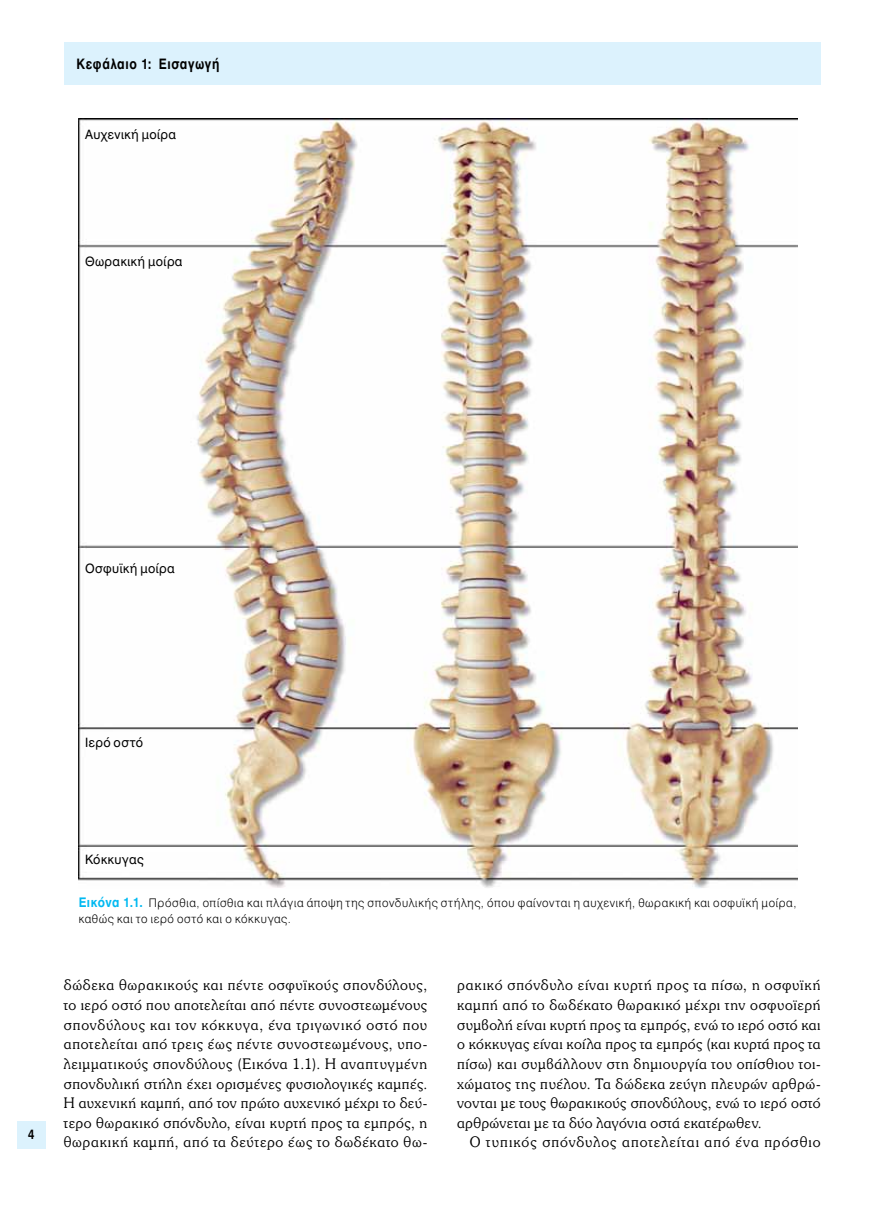
<style>
.page{position:relative;width:893px;height:1212px;background:#fff}
.page>*{position:absolute;margin:0;border:0;box-sizing:border-box;transform-origin:0 0}
.t1{font:300 15.9px/19.6px "UB Souvenir";letter-spacing:.045em;color:#000;text-align:justify;scale:.96 1}
.t2{font:300 15.9px "UB Souvenir";letter-spacing:.065em;color:#000;scale:.96 1}
.t3{font:14.25px "UB Helvetica Bold";letter-spacing:.055em;color:#000;scale:.85 1}
.t4{font:13.5px "UB Helvetica Bold";color:#000;scale:.81 1}
.t5{font:12.75px "UB Helvetica";letter-spacing:.035em;color:#000}
.t6{font:300 11.7px/16.4px "UB Helvetica";letter-spacing:.05em;color:#000}
.s1{font-family:"UB Helvetica Bold";font-weight:400;font-size:13.05px;color:#00b9f1}
</style>
<div class="page">
<div style="left:64px;top:43px;width:757px;height:42px;background:#dcf2fd"></div>
<div style="left:17px;top:1121px;width:28px;height:27px;background:#dcf2fd"></div>
<img style="left:79px;top:118px;width:718px;height:770px">
<p class="t3" style="left:77px;top:55px;width:170px">Κεφάλαιο 1: Εισαγωγή</p>
<p class="t5" style="left:85px;top:127px;width:93px">Aυχενική μοίρα</p>
<p class="t5" style="left:85px;top:254px;width:99px">Θωρακική μοίρα</p>
<p class="t5" style="left:85px;top:560px;width:91px">Οσφυϊκή μοίρα</p>
<p class="t5" style="left:85px;top:735px;width:60px">Ιερό οστό</p>
<p class="t4" style="left:28px;top:1126px;width:9px">4</p>
<p class="t5" style="left:85px;top:851px;width:60px">Κόκκυγας</p>
<p class="t6" style="left:79px;top:894px;width:719px"><span class="s1">Εικόνα 1.1.</span> Πρόσθια, οπίσθια και πλάγια άποψη της σπονδυλικής στήλης, όπου φαίνονται η αυχενική, θωρακική και οσφυϊκή μοίρα, καθώς και το ιερό οστό και ο κόκκυγας.</p>
<p class="t1" style="left:64px;top:975px;width:380px">δώδεκα θωρακικούς και πέντε οσφυϊκούς σπονδύλους, το ιερό οστό που αποτελείται από πέντε συνοστεωμένους σπονδύλους και τον κόκκυγα, ένα τριγωνικό οστό που αποτελείται από τρεις έως πέντε συνοστεωμένους, υπο&shy;λειμματικούς σπονδύλους (Εικόνα 1.1). Η αναπτυγμένη σπονδυλική στήλη έχει ορισμένες φυσιολογικές καμπές.<br>Η αυχενική καμπή, από τον πρώτο αυχενικό μέχρι το δεύ&shy;τερο θωρακικό σπόνδυλο, είναι κυρτή προς τα εμπρός, η θωρακική καμπή, από τα δεύτερο έως το δωδέκατο θω-</p>
<p class="t1" style="left:457px;top:975px;width:380px">ρακικό σπόνδυλο είναι κυρτή προς τα πίσω, η οσφυϊκή καμπή από το δωδέκατο θωρακικό μέχρι την οσφυοϊερή συμβολή είναι κυρτή προς τα εμπρός, ενώ το ιερό οστό και ο κόκκυγας είναι κοίλα προς τα εμπρός (και κυρτά προς τα πίσω) και συμβάλλουν στη δημιουργία του οπίσθιου τοι&shy;χώματος της πυέλου. Τα δώδεκα ζεύγη πλευρών αρθρώ&shy;νονται με τους θωρακικούς σπονδύλους, ενώ το ιερό οστό αρθρώνεται με τα δύο λαγόνια οστά εκατέρωθεν.</p>
<p class="t2" style="left:470px;top:1133px;width:367px">Ο τυπικός σπόνδυλος αποτελείται από ένα πρόσθιο</p>
</div>
